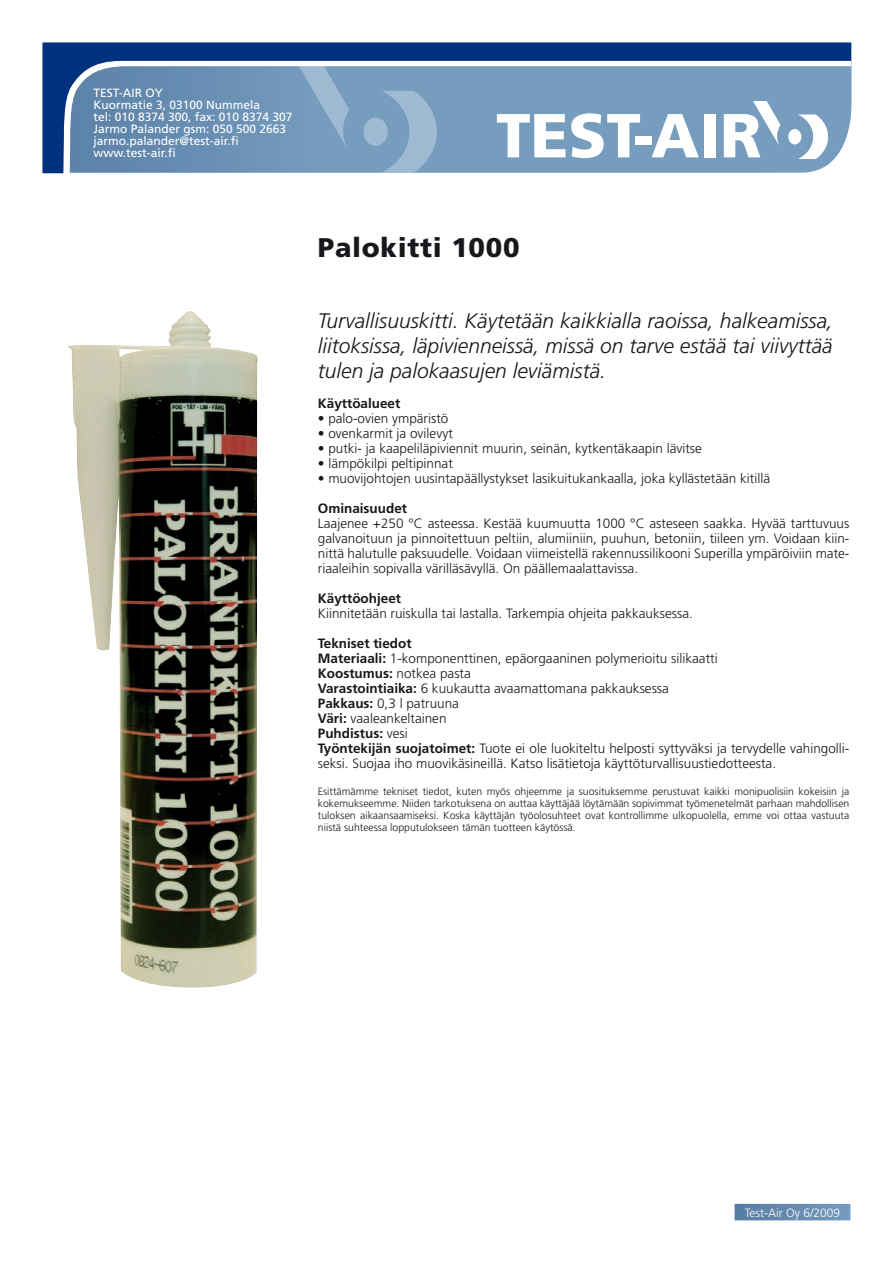
<style>
.page{position:relative;width:893px;height:1263px;background:#fff}
.page>*{position:absolute;margin:0;border:0;box-sizing:border-box;transform-origin:0 0}
.t1{font:900 62.1px "Frutiger LT Std";color:#fff}
.t2{font:900 27px "Frutiger LT Std";letter-spacing:.025em;color:#1a171c}
.t3{font:italic 300 21px/25.2px "Frutiger LT Std";color:#1a171c;text-align:justify}
.t4{font:300 13.5px/15px "Frutiger LT Std";color:#1a171c;text-align:justify}
.t5{font:700 13.5px "Frutiger LT Std";color:#1a171c}
.t6{font:12px/12px "Frutiger LT Std";color:#fff}
.t7{font:300 12px "Frutiger LT Std";color:#fff}
.t8{font:300 10.5px/12px "Frutiger LT Std";color:#1a171c;text-align:justify}
.s1{font-weight:700}
</style>
<div class="page">
<svg style="left:43px;top:43px;width:808px;height:130px;background:#698eb5"></svg>
<div style="left:735px;top:1204px;width:115px;height:16px;background:linear-gradient(to right,#557ca3,#759bbe)"></div>
<img style="left:67px;top:311px;width:191px;height:677px">
<p class="t6" style="left:94px;top:87px;width:200px">TEST-AIR OY<br>Kuormatie 3, 03100 Nummela<br>tel: 010 8374 300, fax: 010 8374 307<br>Jarmo Palander gsm: 050 500 2663 jarmo.palander@test-air.fi www.test-air.fi</p>
<h1 class="t1" style="left:496px;top:98px;width:267px">TEST-AIR</h1>
<h2 class="t2" style="left:318px;top:232px;width:203px">Palokitti 1000</h2>
<h3 class="t3" style="left:318px;top:308px;width:517px">Turvallisuuskitti. Käytetään kaikkialla raoissa, halkeamissa, liitoksissa, läpivienneissä, missä on tarve estää tai viivyttää tulen ja palokaasujen leviämistä.</h3>
<p class="t5" style="left:318px;top:395px;width:84px">Käyttöalueet</p>
<p class="t4" style="left:318px;top:411px;width:132px">• palo-ovien ympäristö</p>
<p class="t4" style="left:318px;top:426px;width:136px">• ovenkarmit ja ovilevyt</p>
<p class="t4" style="left:318px;top:441px;width:386px">• putki- ja kaapeliläpiviennit muurin, seinän, kytkentäkaapin lävitse</p>
<p class="t4" style="left:318px;top:456px;width:137px">• lämpökilpi peltipinnat</p>
<p class="t4" style="left:318px;top:471px;width:454px">• muovijohtojen uusintapäällystykset lasikuitukankaalla, joka kyllästetään kitillä</p>
<p class="t5" style="left:318px;top:500px;width:91px">Ominaisuudet</p>
<p class="t4" style="left:318px;top:516px;width:533px">Laajenee +250 °C asteessa. Kestää kuumuutta 1000 °C asteseen saakka. Hyvää tarttuvuus galvanoituun ja pinnoitettuun peltiin, alumiiniin, puuhun, betoniin, tiileen ym. Voidaan kiin&shy;nittä halutulle paksuudelle. Voidaan viimeistellä rakennussilikooni Superilla ympäröiviin mate&shy;riaaleihin sopivalla värilläsävyllä. On päällemaalattavissa.</p>
<p class="t5" style="left:318px;top:590px;width:85px">Käyttöohjeet</p>
<p class="t4" style="left:318px;top:606px;width:377px">Kiinnitetään ruiskulla tai lastalla. Tarkempia ohjeita pakkauksessa.</p>
<p class="t4" style="left:318px;top:636px;width:533px;text-align:left"><span class="s1">Tekniset tiedot<br>Materiaali:</span> 1-komponenttinen, epäorgaaninen polymerioitu silikaatti<br><span class="s1">Koostumus:</span> notkea pasta<br><span class="s1">Varastointiaika:</span> 6 kuukautta avaamattomana pakkauksessa<br><span class="s1">Pakkaus:</span> 0,3 l patruuna<br><span class="s1">Väri:</span> vaaleankeltainen<br><span class="s1">Puhdistus:</span> vesi<br><span class="s1">Työntekijän suojatoimet:</span> Tuote ei ole luokiteltu helposti syttyväksi ja tervydelle vahingolli&shy;seksi. Suojaa iho muovikäsineillä. Katso lisätietoja käyttöturvallisuustiedotteesta.</p>
<p class="t8" style="left:318px;top:785px;width:533px">Esittämämme tekniset tiedot, kuten myös ohjeemme ja suosituksemme perustuvat kaikki monipuolisiin kokeisiin ja kokemukseemme. Niiden tarkotuksena on auttaa käyttäjää löytämään sopivimmat työmenetelmät parhaan mahdollisen tuloksen aikaansaamiseksi. Koska käyttäjän työolosuhteet ovat kontrollimme ulkopuolella, emme voi ottaa vastuuta niistä suhteessa lopputulokseen tämän tuotteen käytössä.</p>
<p class="t7" style="left:745px;top:1206px;width:97px">Test-Air Oy 6/2009</p>
</div>
